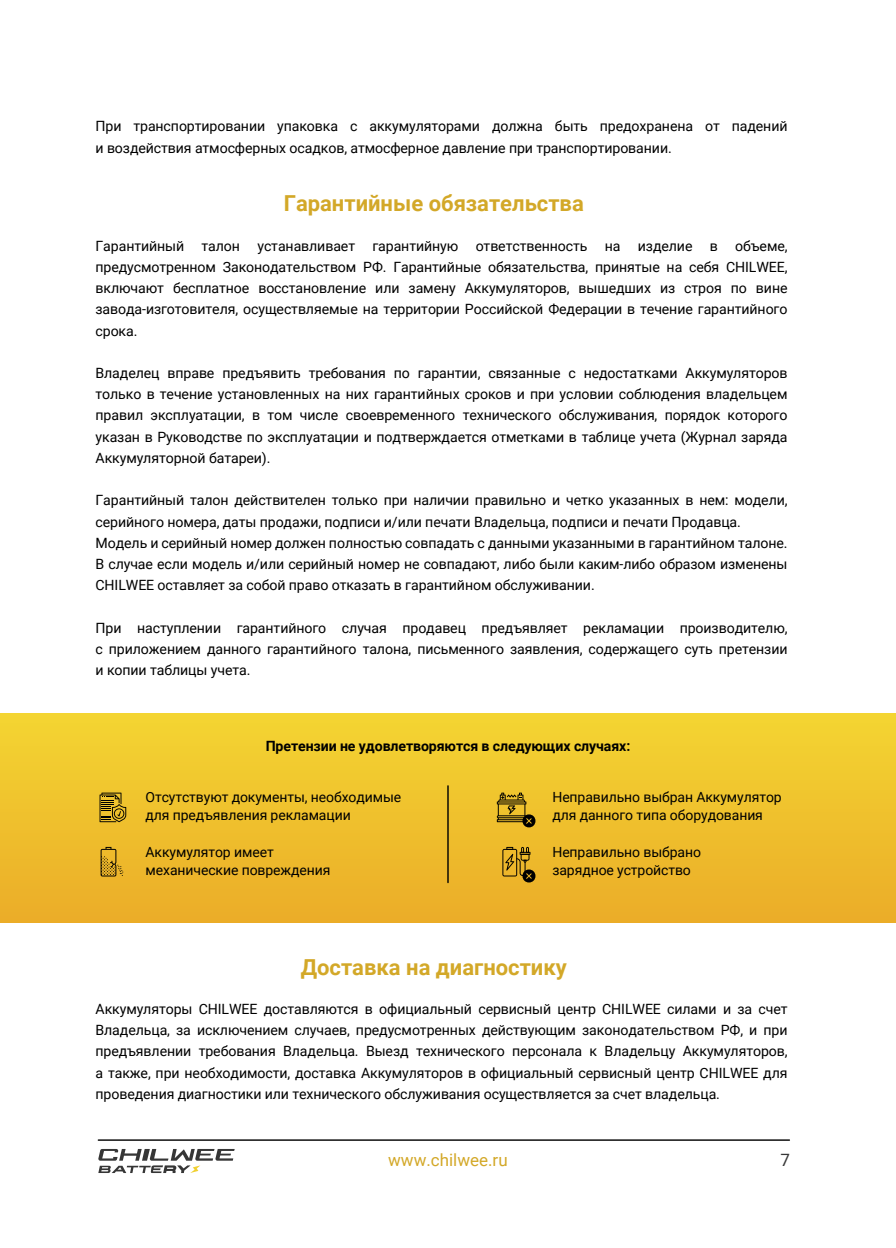
<style>
.page{position:relative;width:896px;height:1248px;background:#fff}
.page>*{position:absolute;margin:0;border:0;box-sizing:border-box;transform-origin:0 0}
.t1{font:700 22px "Roboto";color:#d3a828}
.t2{font:17px "Roboto";color:#d3a828}
.t3{font:17px "Roboto";color:#363636}
.t4{font:14.2px/21.2px "Roboto";letter-spacing:-.005em;color:#000;text-align:justify}
.t5{font:700 14.2px "Roboto";letter-spacing:-.005em;color:#000}
.t6{font:14px/18.4px "Roboto";letter-spacing:-.005em;color:#000}
</style>
<div class="page">
<div style="left:0;top:713px;width:896px;height:209px;background:linear-gradient(to bottom,#f4d532,#ebac28)"></div>
<svg style="left:100px;top:792px;width:26px;height:30px"></svg>
<svg style="left:101px;top:846px;width:22px;height:30px"></svg>
<svg style="left:497px;top:792px;width:39px;height:36px"></svg>
<svg style="left:502px;top:846px;width:34px;height:37px"></svg>
<hr style="left:447px;top:785px;width:2px;height:97px;background:#000">
<hr style="left:98px;top:1139px;width:691px;height:1px;background:#000">
<svg style="left:98px;top:1149px;width:137px;height:24px"></svg>
<p class="t4" style="left:96px;top:115px;width:693px">При транспортировании упаковка с аккумуляторами должна быть предохранена от падений и воздействия атмосферных осадков, атмосферное давление при транспортировании.</p>
<h1 class="t1" style="left:284px;top:188px;width:302px">Гарантийные обязательства</h1>
<p class="t4" style="left:96px;top:234px;width:693px">Гарантийный талон устанавливает гарантийную ответственность на изделие в объеме, предусмотренном Законодательством РФ. Гарантийные обязательства, принятые на себя CHILWEE, включают бесплатное восстановление или замену Аккумуляторов, вышедших из строя по вине завода-изготовителя, осуществляемые на территории Российской Федерации в течение гарантийного срока.</p>
<p class="t4" style="left:96px;top:362px;width:693px">Владелец вправе предъявить требования по гарантии, связанные с недостатками Аккумуляторов только в течение установленных на них гарантийных сроков и при условии соблюдения владельцем правил эксплуатации, в том числе своевременного технического обслуживания, порядок которого указан в Руководстве по эксплуатации и подтверждается отметками в таблице учета (Журнал заряда Аккумуляторной батареи).</p>
<p class="t4" style="left:96px;top:489px;width:693px;text-align:left">Гарантийный талон действителен только при наличии правильно и четко указанных в нем: модели, серийного номера, даты продажи, подписи и/или печати Владельца, подписи и печати Продавца.<br>Модель и серийный номер должен полностью совпадать с данными указанными в гарантийном талоне.<br>В случае если модель и/или серийный номер не совпадают, либо были каким-либо образом изменены CHILWEE оставляет за собой право отказать в гарантийном обслуживании.</p>
<p class="t4" style="left:96px;top:616px;width:693px">При наступлении гарантийного случая продавец предъявляет рекламации производителю, с приложением данного гарантийного талона, письменного заявления, содержащего суть претензии и копии таблицы учета.</p>
<p class="t5" style="left:266px;top:736px;width:366px">Претензии не удовлетворяются в следующих случаях:</p>
<p class="t6" style="left:146px;top:787px;width:257px">Отсутствуют документы, необходимые для предъявления рекламации</p>
<p class="t6" style="left:146px;top:842px;width:186px">Аккумулятор имеет механические повреждения</p>
<p class="t6" style="left:552px;top:787px;width:231px">Неправильно выбран Аккумулятор для данного типа оборудования</p>
<p class="t6" style="left:552px;top:842px;width:150px">Неправильно выбрано зарядное устройство</p>
<h1 class="t1" style="left:301px;top:951px;width:268px">Доставка на диагностику</h1>
<p class="t4" style="left:96px;top:997px;width:693px">Аккумуляторы CHILWEE доставляются в официальный сервисный центр CHILWEE силами и за счет Владельца, за исключением случаев, предусмотренных действующим законодательством РФ, и при предъявлении требования Владельца. Выезд технического персонала к Владельцу Аккумуляторов, а также, при необходимости, доставка Аккумуляторов в официальный сервисный центр CHILWEE для проведения диагностики или технического обслуживания осуществляется за счет владельца.</p>
<p class="t2" style="left:388px;top:1147px;width:121px">www.chilwee.ru</p>
<p class="t3" style="left:780px;top:1147px;width:11px">7</p>
</div>
